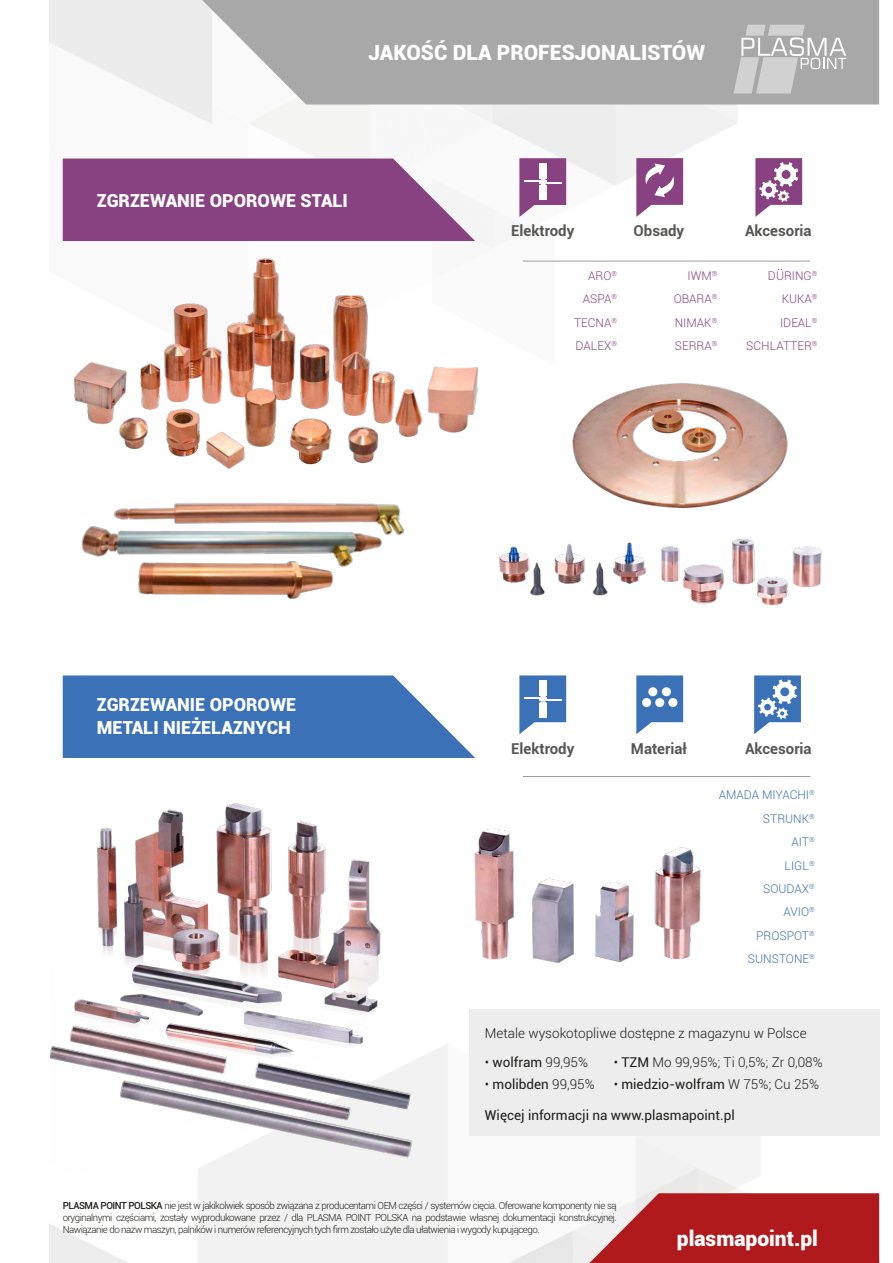
<style>
.page{position:relative;width:893px;height:1263px;background:#fff}
.page>*{position:absolute;margin:0;border:0;box-sizing:border-box;transform-origin:0 0}
.t1{font:900 21px "Roboto";color:#fff}
.t2{font:900 18px/23.4px "Roboto";color:#fff}
.t3{font:700 15px "Roboto";color:#575756}
.t4{font:300 13.5px "Roboto";color:#1d1d1b}
.t5{font:13.5px "Roboto";color:#1d1d1b}
.t6{font:300 12px/23.4px "Roboto";color:#894281;text-align:right}
.t7{font:300 12px/23.4px "Roboto";color:#3b71b7;text-align:right}
.t8{font:300 9.75px/11.7px "Roboto";letter-spacing:-.05em;color:#1d1d1b;text-align:justify}
.s1{font-weight:400}
.s2{font-weight:300}
.s3{font-weight:500}
</style>
<div class="page">
<div style="left:469px;top:1009px;width:410px;height:127px;background:#ededed"></div>
<svg style="left:202px;top:0;width:677px;height:104px;background:#aeaeae"></svg>
<svg style="left:734px;top:25px;width:112px;height:69px;background:#bdbdbd"></svg>
<svg style="left:63px;top:675px;width:412px;height:83px;background:#4e7fbe"></svg>
<svg style="left:63px;top:159px;width:412px;height:82px;background:#93538c"></svg>
<svg style="left:589px;top:1193px;width:290px;height:70px;background:#b83639"></svg>
<svg style="left:519px;top:675px;width:47px;height:59px"></svg>
<hr style="left:539px;top:699px;width:23px;height:2px;background:#fff">
<hr style="left:524px;top:697px;width:23px;height:2px;background:#fff">
<svg style="left:519px;top:158px;width:47px;height:59px"></svg>
<hr style="left:524px;top:180px;width:23px;height:2px;background:#fff">
<svg style="left:636px;top:675px;width:47px;height:59px"></svg>
<svg style="left:636px;top:158px;width:47px;height:59px"></svg>
<svg style="left:754px;top:675px;width:47px;height:59px"></svg>
<svg style="left:755px;top:158px;width:47px;height:59px"></svg>
<img style="left:74px;top:803px;width:307px;height:246px">
<img style="left:661px;top:538px;width:161px;height:68px">
<img style="left:499px;top:542px;width:148px;height:54px">
<img style="left:474px;top:828px;width:227px;height:136px">
<hr style="left:523px;top:261px;width:287px;height:1px;background:#9d9d9d">
<hr style="left:523px;top:776px;width:287px;height:1px;background:#9d9d9d">
<img style="left:207px;top:1076px;width:211px;height:88px">
<img style="left:50px;top:1042px;width:305px;height:82px">
<img style="left:253px;top:1060px;width:160px;height:52px">
<img style="left:67px;top:1023px;width:163px;height:54px">
<img style="left:572px;top:383px;width:216px;height:126px">
<img style="left:82px;top:502px;width:323px;height:97px">
<img style="left:63px;top:254px;width:428px;height:215px">
<div style="left:668px;top:698px;width:9px;height:9px;background:#fff;border-radius:50%"></div>
<div style="left:655px;top:698px;width:9px;height:9px;background:#fff;border-radius:50%"></div>
<div style="left:662px;top:687px;width:9px;height:9px;background:#fff;border-radius:50%"></div>
<div style="left:648px;top:687px;width:9px;height:9px;background:#fff;border-radius:50%"></div>
<div style="left:642px;top:698px;width:9px;height:9px;background:#fff;border-radius:50%"></div>
<h1 class="t1" style="left:368px;top:38px;width:338px">JAKOŚĆ DLA PROFESJONALISTÓW</h1>
<h2 class="t2" style="left:97px;top:188px;width:252px">ZGRZEWANIE OPOROWE STALI</h2>
<h3 class="t3" style="left:511px;top:220px;width:65px">Elektrody</h3>
<h3 class="t3" style="left:633px;top:220px;width:52px">Obsady</h3>
<h3 class="t3" style="left:745px;top:220px;width:68px">Akcesoria</h3>
<p class="t6" style="left:574px;top:263px;width:45px">ARO<sup>®<br></sup>ASPA<sup>®<br></sup>TECNA<sup>®<br></sup>DALEX<sup>®</sup></p>
<p class="t6" style="left:674px;top:263px;width:45px;text-align:justify;text-indent:14px">IWM<sup>® </sup>OBARA<sup>® </sup>NIMAK<sup>® </sup>SERRA<sup>®</sup></p>
<p class="t6" style="left:746px;top:263px;width:73px">DÜRING<sup>®<br></sup>KUKA<sup>®<br></sup>IDEAL<sup>®<br></sup>SCHLATTER<sup>®</sup></p>
<h2 class="t2" style="left:97px;top:692px;width:201px">ZGRZEWANIE OPOROWE<br>METALI NIEŻELAZNYCH</h2>
<h3 class="t3" style="left:511px;top:738px;width:65px">Elektrody</h3>
<h3 class="t3" style="left:631px;top:738px;width:57px">Materiał</h3>
<h3 class="t3" style="left:745px;top:738px;width:68px">Akcesoria</h3>
<p class="t7" style="left:719px;top:783px;width:97px">AMADA MIYACHI<sup>®<br></sup>STRUNK<sup>®<br></sup>AIT<sup>®<br></sup>LIGL<sup>®<br></sup>SOUDAX<sup>®<br></sup>AVIO<sup>®<br></sup>PROSPOT<sup>®<br></sup>SUNSTONE<sup>®</sup></p>
<h3 class="t4" style="left:485px;top:1024px;width:323px">Metale wysokotopliwe dostępne z magazynu w Polsce</h3>
<h3 class="t4" style="left:485px;top:1053px;width:105px">• <span class="s1">wolfram</span> 99,95%</h3>
<h3 class="t5" style="left:485px;top:1075px;width:111px"><span class="s2">•</span> molibden <span class="s2">99,95%</span></h3>
<h3 class="t4" style="left:614px;top:1053px;width:210px">• <span class="s1">TZM</span> Mo 99,95%; Ti 0,5%; Zr 0,08%</h3>
<h3 class="t5" style="left:614px;top:1075px;width:207px"><span class="s2">•</span> miedzio-wolfram <span class="s2">W 75%; Cu 25%</span></h3>
<h3 class="t5" style="left:485px;top:1105px;width:251px">Więcej informacji na www.plasmapoint.pl</h3>
<p class="t8" style="left:63px;top:1200px;width:555px"><span class="s3">PLASMA POINT POLSKA</span> nie jest w jakikolwiek sposób związana z producentami OEM części / systemów cięcia. Oferowane komponenty nie są oryginalnymi częściami, zostały wyprodukowane przez / dla PLASMA POINT POLSKA na podstawie własnej dokumentacji konstrukcyjnej.<br>Nawiązanie do nazw maszyn, palników i numerów referencyjnych tych firm zostało użyte dla ułatwienia i wygody kupującego.</p>
<h1 class="t1" style="left:677px;top:1223px;width:143px">plasmapoint.pl</h1>
</div>
